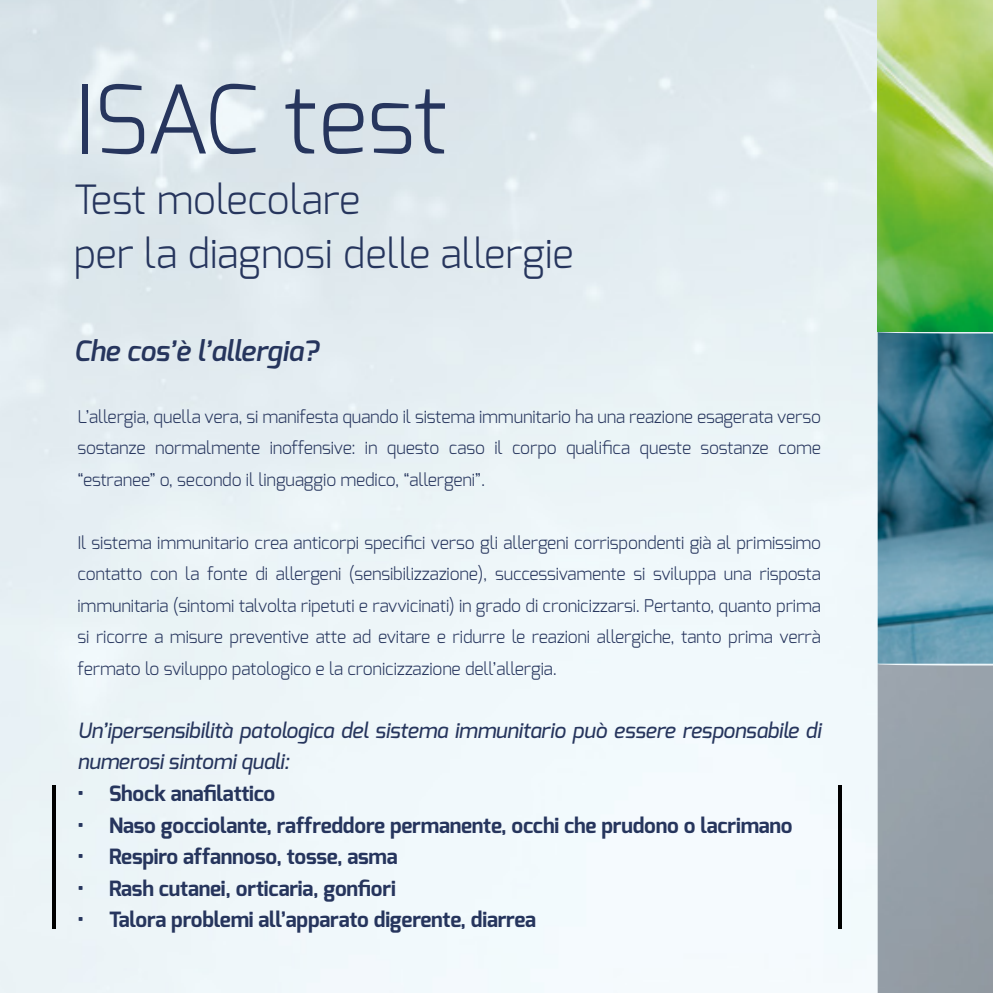
<style>
.page{position:relative;width:993px;height:993px;background:#fff}
.page>*{position:absolute;margin:0;border:0;box-sizing:border-box;transform-origin:0 0}
.t1{font:300 94.15px "Exo";letter-spacing:-.01em;color:#26355d}
.t2{font:300 40.25px/54.2px "Exo";color:#26355d}
.t3{font:italic 600 28px "Exo";letter-spacing:-.01em;color:#26355d}
.t4{font:700 21px "Exo";letter-spacing:-.01em;color:#26355d}
.t5{font:italic 500 21px/31.5px "Exo";letter-spacing:-.01em;color:#26355d}
.t6{font:300 17.5px/31.5px "Exo";letter-spacing:-.01em;color:#26355d;text-align:justify}
</style>
<div class="page">
<img style="left:0;top:0;width:877px;height:992px">
<hr style="left:52px;top:784px;width:4px;height:143px;background:#000">
<svg style="left:837px;top:784px;width:4px;height:143px"></svg>
<img style="left:877px;top:0;width:115px;height:992px">
<h1 class="t1" style="left:74px;top:59px;width:376px">ISAC test</h1>
<h2 class="t2" style="left:74px;top:172px;width:501px">Test molecolare<br>per la diagnosi delle allergie</h2>
<h3 class="t3" style="left:74px;top:332px;width:246px">Che cos’è l’allergia?</h3>
<p class="t6" style="left:77px;top:400px;width:744px">L’allergia, quella vera, si manifesta quando il sistema immunitario ha una reazione esagerata verso sostanze normalmente inoffensive: in questo caso il corpo qualifica queste sostanze come “estranee” o, secondo il linguaggio medico, “allergeni”.</p>
<p class="t6" style="left:77px;top:526px;width:744px">Il sistema immunitario crea anticorpi specifici verso gli allergeni corrispondenti già al primissimo contatto con la fonte di allergeni (sensibilizzazione), successivamente si sviluppa una risposta immunitaria (sintomi talvolta ripetuti e ravvicinati) in grado di cronicizzarsi. Pertanto, quanto prima si ricorre a misure preventive atte ad evitare e ridurre le reazioni allergiche, tanto prima verrà fermato lo sviluppo patologico e la cronicizzazione dell’allergia.</p>
<p class="t5" style="left:77px;top:714px;width:744px">Un’ipersensibilità patologica del sistema immunitario può essere responsabile di numerosi sintomi quali:</p>
<p class="t4" style="left:77px;top:779px;width:199px">• Shock anafilattico</p>
<p class="t4" style="left:77px;top:811px;width:716px">• Naso gocciolante, raffreddore permanente, occhi che prudono o lacrimano</p>
<p class="t4" style="left:77px;top:842px;width:321px">• Respiro affannoso, tosse, asma</p>
<p class="t4" style="left:77px;top:874px;width:320px">• Rash cutanei, orticaria, gonfiori</p>
<p class="t4" style="left:77px;top:905px;width:460px">• Talora problemi all’apparato digerente, diarrea</p>
</div>
